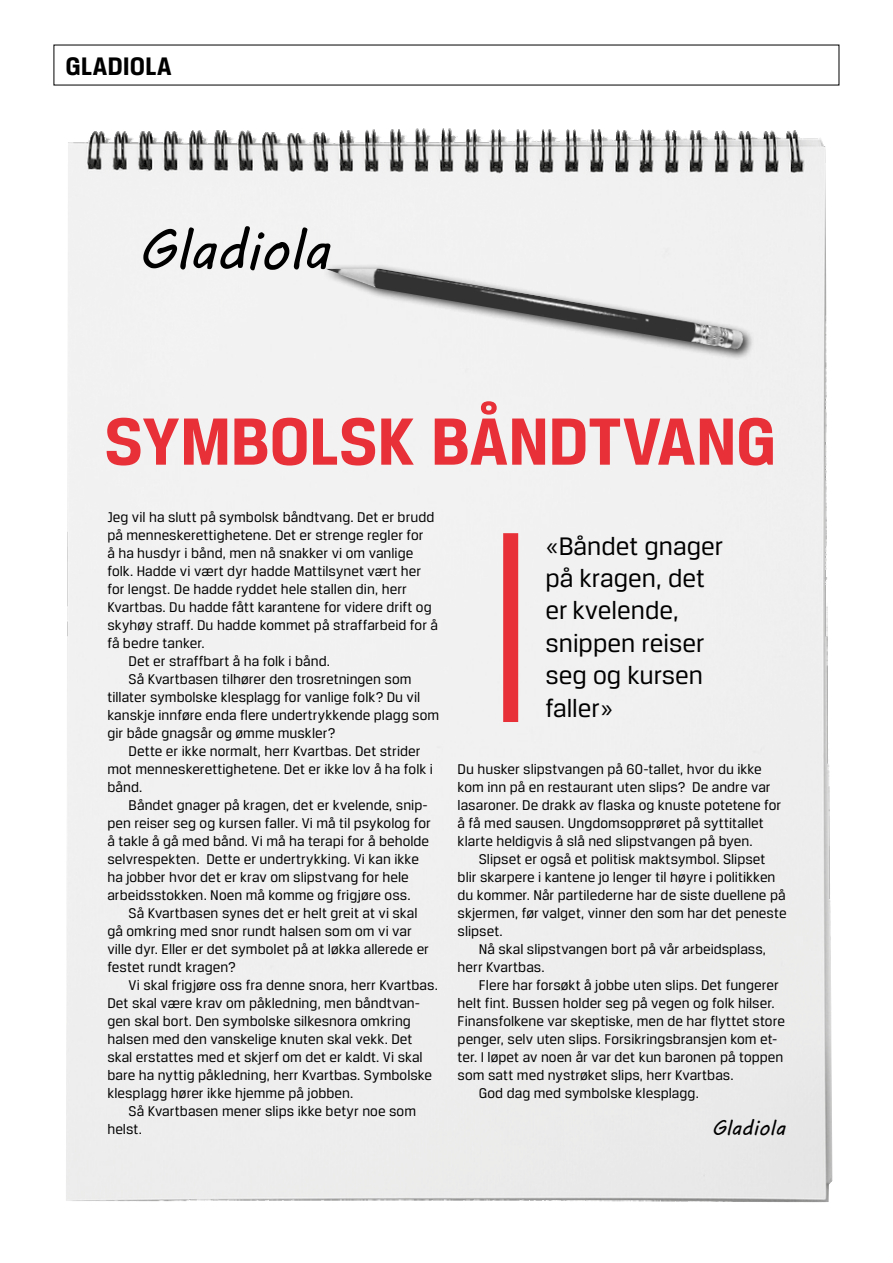
<style>
.page{position:relative;width:893px;height:1263px;background:#fff}
.page>*{position:absolute;margin:0;border:0;box-sizing:border-box;transform-origin:0 0}
.t1{font:700 70.95px "Breuer Text";letter-spacing:-.005em;color:#e73037}
.t2{font:55.5px "MV Boli";color:#000}
.t3{font:27px/32.4px "Breuer Text";color:#000}
.t4{font:700 27px "Breuer Text";letter-spacing:-.005em;color:#000}
.t5{font:21px "MV Boli";letter-spacing:.005em;color:#000}
.t6{font:15px/18px "Breuer Text";color:#000}
</style>
<div class="page">
<div style="left:66px;top:128px;width:766px;height:1074px;background:#f0f0f0"></div>
<div style="left:503px;top:533px;width:15px;height:189px;background:#e73037"></div>
<div style="left:322px;top:264px;width:433px;height:96px;background:#000;opacity:.75"></div>
<img style="left:325px;top:269px;width:422px;height:82px">
<h3 class="t4" style="left:66px;top:51px;width:107px">GLADIOLA</h3>
<h2 class="t2" style="left:137px;top:212px;width:194px">Gladiola</h2>
<h1 class="t1" style="left:104px;top:401px;width:674px">SYMBOLSK BÅNDTVANG</h1>
<p class="t6" style="left:107px;top:507px;width:329px">Jeg vil ha slutt på symbolsk båndtvang. Det er brudd</p>
<p class="t6" style="left:107px;top:525px;width:318px">på menneskerettighetene. Det er strenge regler for</p>
<p class="t6" style="left:107px;top:543px;width:307px">å ha husdyr i bånd, men nå snakker vi om vanlige</p>
<p class="t6" style="left:107px;top:561px;width:315px">folk. Hadde vi vært dyr hadde Mattilsynet vært her</p>
<p class="t6" style="left:107px;top:579px;width:301px">for lengst. De hadde ryddet hele stallen din, herr</p>
<p class="t6" style="left:107px;top:597px;width:326px">Kvartbas. Du hadde fått karantene for videre drift og</p>
<p class="t6" style="left:107px;top:615px;width:332px">skyhøy straff. Du hadde kommet på straffarbeid for å</p>
<p class="t6" style="left:107px;top:633px;width:99px">få bedre tanker.</p>
<p class="t6" style="left:129px;top:651px;width:203px">Det er straffbart å ha folk i bånd.</p>
<p class="t6" style="left:129px;top:669px;width:284px">Så Kvartbasen tilhører den trosretningen som</p>
<p class="t6" style="left:107px;top:687px;width:314px">tillater symbolske klesplagg for vanlige folk? Du vil</p>
<p class="t6" style="left:107px;top:705px;width:333px">kanskje innføre enda flere undertrykkende plagg som</p>
<p class="t6" style="left:107px;top:723px;width:230px">gir både gnagsår og ømme muskler?</p>
<p class="t6" style="left:129px;top:741px;width:293px">Dette er ikke normalt, herr Kvartbas. Det strider</p>
<p class="t6" style="left:107px;top:759px;width:327px">mot menneskerettighetene. Det er ikke lov å ha folk i</p>
<p class="t6" style="left:107px;top:777px;width:36px">bånd.</p>
<p class="t6" style="left:129px;top:795px;width:301px">Båndet gnager på kragen, det er kvelende, snip-</p>
<p class="t6" style="left:107px;top:813px;width:325px">pen reiser seg og kursen faller. Vi må til psykolog for</p>
<p class="t6" style="left:107px;top:831px;width:323px">å takle å gå med bånd. Vi må ha terapi for å beholde</p>
<p class="t6" style="left:107px;top:849px;width:313px">selvrespekten. Dette er undertrykking. Vi kan ikke</p>
<p class="t6" style="left:107px;top:867px;width:303px">ha jobber hvor det er krav om slipstvang for hele</p>
<p class="t6" style="left:107px;top:885px;width:305px">arbeidsstokken. Noen må komme og frigjøre oss.</p>
<p class="t6" style="left:129px;top:903px;width:290px">Så Kvartbasen synes det er helt greit at vi skal</p>
<p class="t6" style="left:107px;top:921px;width:306px">gå omkring med snor rundt halsen som om vi var</p>
<p class="t6" style="left:107px;top:939px;width:323px">ville dyr. Eller er det symbolet på at løkka allerede er</p>
<p class="t6" style="left:107px;top:957px;width:130px">festet rundt kragen?</p>
<p class="t6" style="left:129px;top:975px;width:311px">Vi skal frigjøre oss fra denne snora, herr Kvartbas.</p>
<p class="t6" style="left:107px;top:993px;width:314px">Det skal være krav om påkledning, men båndtvan-</p>
<p class="t6" style="left:107px;top:1011px;width:305px">gen skal bort. Den symbolske silkesnora omkring</p>
<p class="t6" style="left:107px;top:1029px;width:307px">halsen med den vanskelige knuten skal vekk. Det</p>
<p class="t6" style="left:107px;top:1047px;width:317px">skal erstattes med et skjerf om det er kaldt. Vi skal</p>
<p class="t6" style="left:107px;top:1065px;width:326px">bare ha nyttig påkledning, herr Kvartbas. Symbolske</p>
<p class="t6" style="left:107px;top:1083px;width:247px">klesplagg hører ikke hjemme på jobben.</p>
<p class="t6" style="left:129px;top:1101px;width:289px">Så Kvartbasen mener slips ikke betyr noe som</p>
<p class="t6" style="left:107px;top:1119px;width:36px">helst.</p>
<h3 class="t3" style="left:545px;top:529px;width:179px">«Båndet gnager på kragen, det er kvelende, snippen reiser seg og kursen faller»</h3>
<p class="t6" style="left:458px;top:759px;width:325px">Du husker slipstvangen på 60-tallet, hvor du ikke kom inn på en restaurant uten slips? De andre var lasaroner. De drakk av flaska og knuste potetene for å få med sausen. Ungdomsopprøret på syttitallet klarte heldigvis å slå ned slipstvangen på byen.</p>
<p class="t6" style="left:458px;top:849px;width:330px;text-indent:21px">Slipset er også et politisk maktsymbol. Slipset blir skarpere i kantene jo lenger til høyre i politikken du kommer. Når partilederne har de siste duellene på skjermen, før valget, vinner den som har det peneste slipset.</p>
<p class="t6" style="left:458px;top:939px;width:310px;text-indent:21px">Nå skal slipstvangen bort på vår arbeidsplass, herr Kvartbas.</p>
<p class="t6" style="left:479px;top:975px;width:302px">Flere har forsøkt å jobbe uten slips. Det fungerer</p>
<p class="t6" style="left:458px;top:993px;width:319px">helt fint. Bussen holder seg på vegen og folk hilser.</p>
<p class="t6" style="left:458px;top:1011px;width:329px">Finansfolkene var skeptiske, men de har flyttet store</p>
<p class="t6" style="left:458px;top:1029px;width:321px">penger, selv uten slips. Forsikringsbransjen kom et-</p>
<p class="t6" style="left:458px;top:1047px;width:327px">ter. I løpet av noen år var det kun baronen på toppen</p>
<p class="t6" style="left:458px;top:1065px;width:278px">som satt med nystrøket slips, herr Kvartbas.</p>
<p class="t6" style="left:479px;top:1083px;width:221px">God dag med symbolske klesplagg.</p>
<h3 class="t5" style="left:711px;top:1113px;width:75px">Gladiola</h3>
</div>
